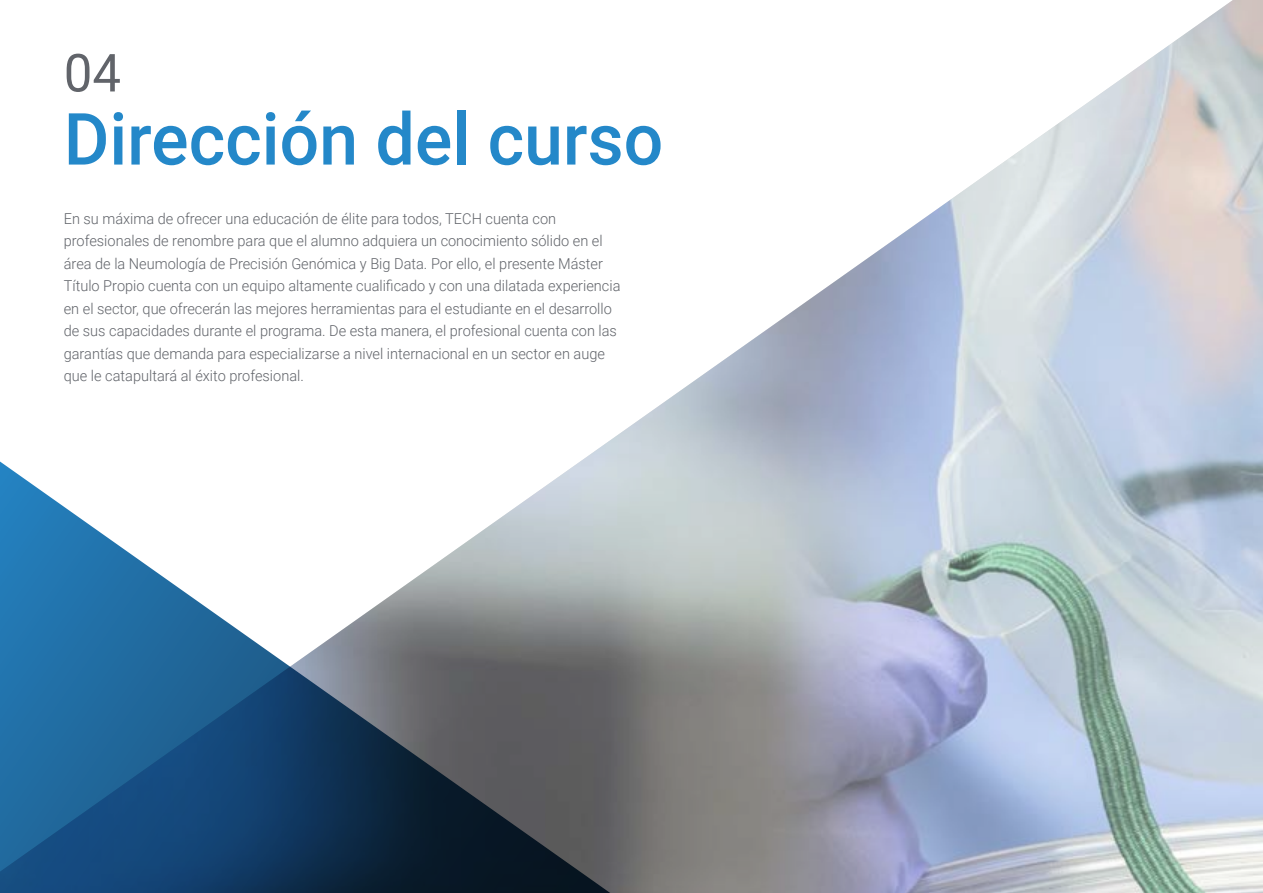
<style>
.page{position:relative;width:1263px;height:893px;background:#fff}
.page>*{position:absolute;margin:0;border:0;box-sizing:border-box;transform-origin:0 0}
.t1{font:500 72px "Roboto";color:#2488c9}
.t2{font:52.5px "Roboto";color:#61646a}
.t3{font:300 15px/22.5px "Roboto";color:#61646a}
</style>
<div class="page">
<img style="left:602px;top:0;width:661px;height:893px">
<svg style="left:0;top:446px;width:640px;height:447px"></svg>
<h2 class="t2" style="left:64px;top:36px;width:59px">04</h2>
<h1 class="t1" style="left:64px;top:89px;width:601px">Dirección del curso</h1>
<p class="t3" style="left:64px;top:207px;width:558px">En su máxima de ofrecer una educación de élite para todos, TECH cuenta con profesionales de renombre para que el alumno adquiera un conocimiento sólido en el área de la Neumología de Precisión Genómica y Big Data. Por ello, el presente Máster Título Propio cuenta con un equipo altamente cualificado y con una dilatada experiencia en el sector, que ofrecerán las mejores herramientas para el estudiante en el desarrollo de sus capacidades durante el programa. De esta manera, el profesional cuenta con las garantías que demanda para especializarse a nivel internacional en un sector en auge que le catapultará al éxito profesional.</p>
</div>
